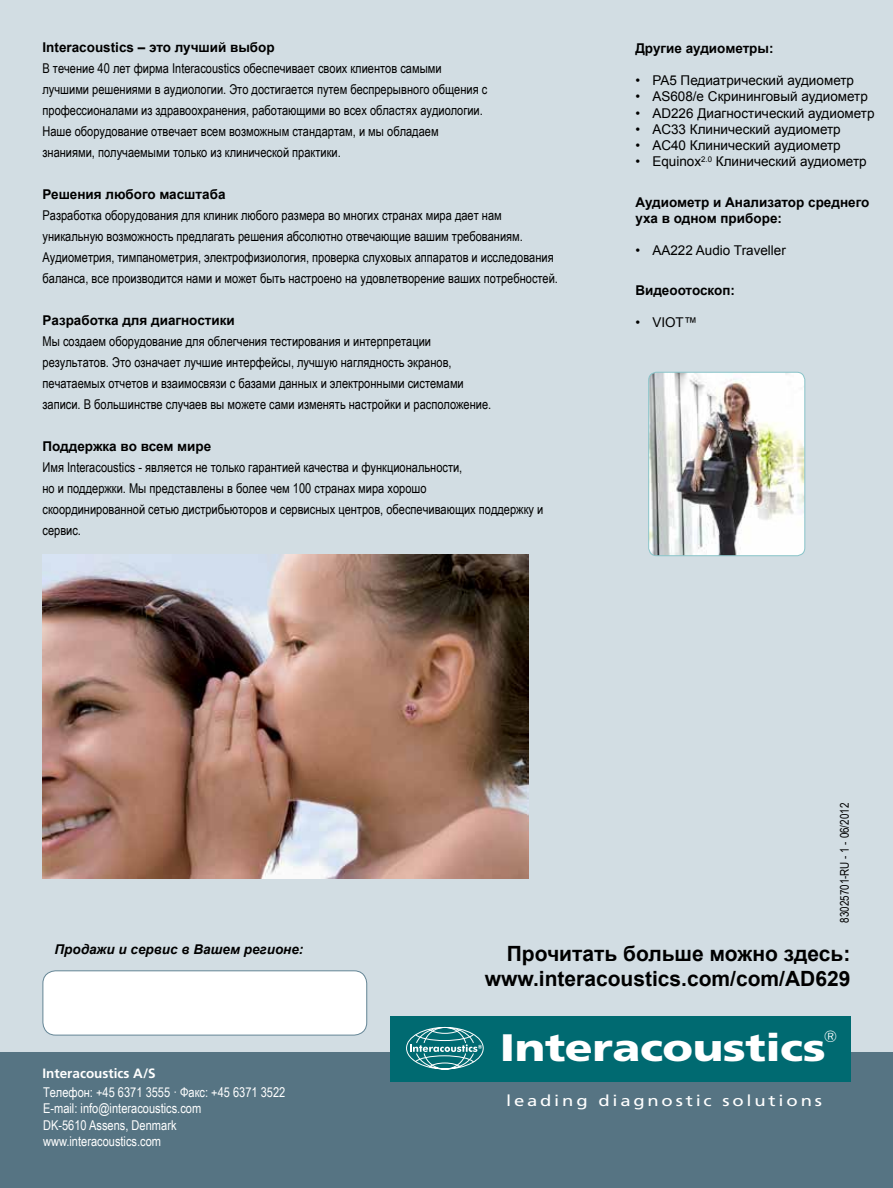
<style>
.page{position:relative;width:893px;height:1188px;background:#fff}
.page>*{position:absolute;margin:0;border:0;box-sizing:border-box;transform-origin:0 0}
.t1{font:900 38.25px "Frutiger LT";letter-spacing:-.01em;color:#fff;scale:1.2 1}
.t2{font:700 21px/25.2px "Arial";color:#000;text-align:right}
.t3{font:300 16.2px "Futura BT";color:#fff}
.t4{font:15.45px "Frutiger LT";letter-spacing:.15em;color:#fff;scale:1.2 1}
.t5{font:13.65px "Frutiger LT";color:#fff}
.t6{font:13.5px/21px "Arial Narrow";color:#000}
.t7{font:13.5px "Arial";color:#000}
.t8{font:700 13.5px/16.2px "Arial";color:#000}
.t9{font:13.5px/16.2px "Arial Narrow";color:#fff}
.t10{font:italic 700 13.5px "Arial";color:#000}
.t11{font:700 13.5px "Frutiger LT";color:#fff}
.t12{font:12px "Arial Narrow";color:#000}
</style>
<div class="page">
<div style="left:0;top:0;width:893px;height:1052px;background:#d2dde3"></div>
<div style="left:0;top:1052px;width:893px;height:136px;background:#567483"></div>
<div style="left:43px;top:971px;width:324px;height:64px;background:#fff;border-radius:13px"></div>
<div style="left:43px;top:970px;width:324px;height:65px;border:1px solid #648595;border-radius:13px"></div>
<div style="left:390px;top:1016px;width:460px;height:65px;background:#006a71"></div>
<svg style="left:406px;top:1027px;width:78px;height:42px"></svg>
<img style="left:43px;top:555px;width:485px;height:323px">
<img style="left:649px;top:372px;width:156px;height:184px">
<div style="left:648px;top:372px;width:157px;height:184px;border:1px solid #87c3c8;border-radius:8px"></div>
<p class="t8" style="left:43px;top:40px;width:234px">Interacoustics – это лучший выбор</p>
<p class="t6" style="left:43px;top:58px;width:446px">В течение 40 лет фирма Interacoustics обеспечивает своих клиентов самыми лучшими решениями в аудиологии. Это достигается путем беспрерывного общения с профессионалами из здравоохранения, работающими во всех областях аудиологии.<br>Наше оборудование отвечает всем возможным стандартам, и мы обладаем знаниями, получаемыми только из клинической практики.</p>
<p class="t8" style="left:43px;top:187px;width:185px">Решения любого масштаба</p>
<p class="t6" style="left:43px;top:205px;width:517px">Разработка оборудования для клиник любого размера во многих странах мира дает нам уникальную возможность предлагать решения абсолютно отвечающие вашим требованиям.<br>Аудиометрия, тимпанометрия, электрофизиология, проверка слуховых аппаратов и исследования баланса, все производится нами и может быть настроено на удовлетворение ваших потребностей.</p>
<p class="t8" style="left:43px;top:313px;width:194px">Разработка для диагностики</p>
<p class="t6" style="left:43px;top:331px;width:450px">Мы создаем оборудование для облегчения тестирования и интерпретации результатов. Это означает лучшие интерфейсы, лучшую наглядность экранов, печатаемых отчетов и взаимосвязи с базами данных и электронными системами записи. В большинстве случаев вы можете сами изменять настройки и расположение.</p>
<p class="t8" style="left:43px;top:439px;width:170px">Поддержка во всем мире</p>
<p class="t6" style="left:43px;top:457px;width:502px">Имя Interacoustics - является не только гарантией качества и функциональности,<br>но и поддержки. Мы представлены в более чем 100 странах мира хорошо<br>скоординированной сетью дистрибьюторов и сервисных центров, обеспечивающих поддержку и сервис.</p>
<p class="t8" style="left:635px;top:40px;width:140px">Другие аудиометры:</p>
<p class="t7" style="left:635px;top:72px;width:220px">• PA5 Педиатрический аудиометр</p>
<p class="t7" style="left:635px;top:88px;width:234px">• AS608/e Скрининговый аудиометр</p>
<p class="t7" style="left:635px;top:104px;width:241px">• AD226 Диагностический аудиометр</p>
<p class="t7" style="left:635px;top:120px;width:207px">• AC33 Клинический аудиометр</p>
<p class="t7" style="left:635px;top:136px;width:207px">• AC40 Клинический аудиометр</p>
<p class="t7" style="left:635px;top:153px;width:233px">• Equinox<sup>2.0</sup> Клинический аудиометр</p>
<p class="t8" style="left:635px;top:194px;width:236px">Аудиометр и Анализатор среднего уха в одном приборе:</p>
<p class="t7" style="left:635px;top:242px;width:152px">• AA222 Audio Traveller</p>
<p class="t8" style="left:635px;top:282px;width:101px">Видеоотоскоп:</p>
<p class="t7" style="left:635px;top:314px;width:64px">• VIOT™</p>
<p class="t12" style="left:836px;top:923px;width:121px;rotate:-90deg">83025701-RU - 1 - 06/2012</p>
<p class="t10" style="left:55px;top:940px;width:250px">Продажи и сервис в Вашем регионе:</p>
<p class="t11" style="left:43px;top:1065px;width:115px">Interacoustics A/S</p>
<p class="t9" style="left:43px;top:1084px;width:244px">Телефон: +45 6371 3555 · Факс: +45 6371 3522<br>E-mail: info@interacoustics.com<br>DK-5610 Assens, Denmark www.interacoustics.com</p>
<h2 class="t2" style="left:485px;top:941px;width:367px">Прочитать больше можно здесь: www.interacoustics.com/com/AD629</h2>
<h1 class="t1" style="left:500px;top:1025px;width:273px">Interacoustics</h1>
<p class="t3" style="left:824px;top:1027px;width:15px">®</p>
<p class="t5" style="left:811px;top:1047px;width:12px">®</p>
<p class="t4" style="left:506px;top:1091px;width:265px">leading diagnostic solutions</p>
</div>
